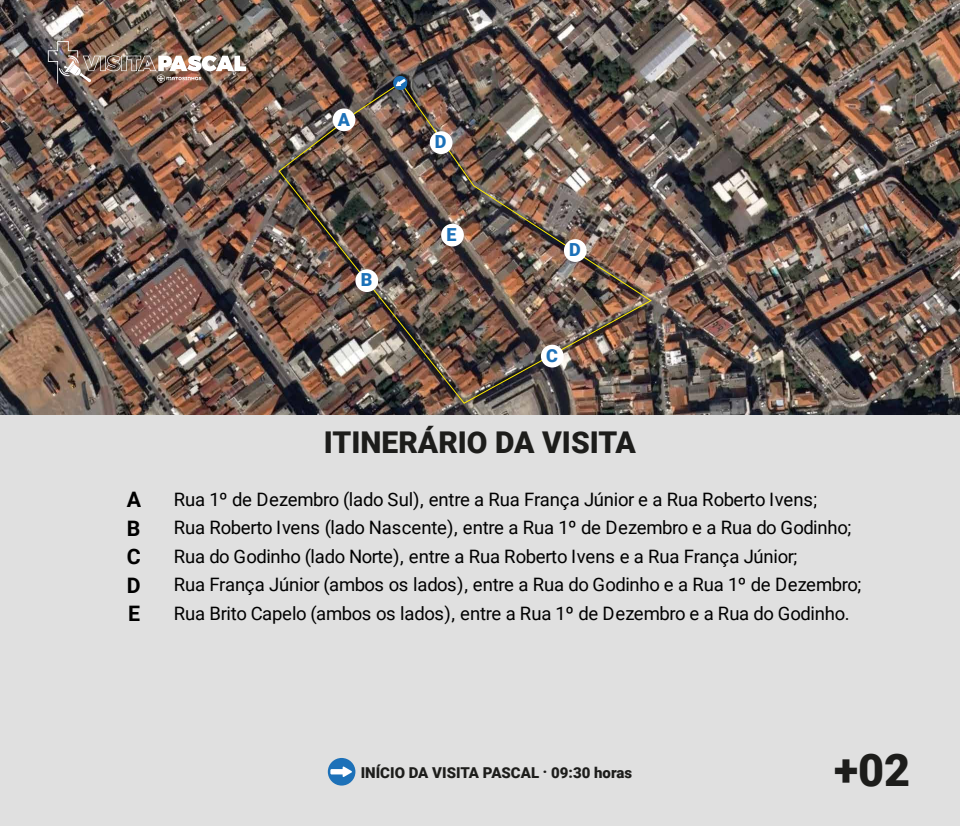
<style>
.page{position:relative;width:960px;height:826px;background:#fff}
.page>*{position:absolute;margin:0;border:0;box-sizing:border-box;transform-origin:0 0}
.t1{font:900 45px "Roboto";color:#1d1d1b}
.t2{font:900 30px "Roboto";color:#1d1d1b}
.t3{font:700 21.3px "Roboto";color:#000}
.t4{font:18.5px "Roboto";letter-spacing:-.015em;color:#000}
.t5{font:900 18px "Roboto";color:#1d71b8}
.t6{font:900 15px "Roboto";color:#1d1d1b}
</style>
<div class="page">
<div style="left:0;top:398px;width:960px;height:428px;background:#e0e0e0"></div>
<img style="left:0;top:0;width:960px;height:414px">
<img style="left:48px;top:41px;width:198px;height:43px">
<div style="left:328px;top:758px;width:27px;height:27px;background:#1d71b8;border-radius:50%"></div>
<svg style="left:330px;top:766px;width:22px;height:11px"></svg>
<img style="left:278px;top:81px;width:374px;height:323px">
<div style="left:333px;top:108px;width:22px;height:23px;background:#fff;border-radius:50%"></div>
<div style="left:355px;top:269px;width:23px;height:23px;background:#fff;border-radius:50%"></div>
<div style="left:430px;top:131px;width:23px;height:23px;background:#fff;border-radius:50%"></div>
<div style="left:541px;top:345px;width:23px;height:22px;background:#fff;border-radius:50%"></div>
<div style="left:564px;top:239px;width:23px;height:23px;background:#fff;border-radius:50%"></div>
<svg style="left:392px;top:75px;width:16px;height:16px"></svg>
<p class="t5" style="left:338px;top:107px;width:14px">A</p>
<p class="t5" style="left:361px;top:267px;width:13px">B</p>
<p class="t5" style="left:435px;top:129px;width:13px">D</p>
<p class="t5" style="left:446px;top:222px;width:12px">E</p>
<p class="t5" style="left:569px;top:237px;width:13px">D</p>
<p class="t5" style="left:546px;top:343px;width:13px">C</p>
<h2 class="t2" style="left:324px;top:421px;width:314px">ITINERÁRIO DA VISITA</h2>
<p class="t3" style="left:127px;top:484px;width:16px">A</p>
<p class="t4" style="left:174px;top:486px;width:645px">Rua 1º de Dezembro (lado Sul), entre a Rua França Júnior e a Rua Roberto Ivens;</p>
<p class="t3" style="left:127px;top:513px;width:15px">B</p>
<p class="t4" style="left:174px;top:514px;width:679px">Rua Roberto Ivens (lado Nascente), entre a Rua 1º de Dezembro e a Rua do Godinho;</p>
<p class="t3" style="left:127px;top:541px;width:15px">C</p>
<p class="t4" style="left:174px;top:543px;width:625px">Rua do Godinho (lado Norte), entre a Rua Roberto Ivens e a Rua França Júnior;</p>
<p class="t3" style="left:127px;top:570px;width:15px">D</p>
<p class="t4" style="left:174px;top:571px;width:689px">Rua França Júnior (ambos os lados), entre a Rua do Godinho e a Rua 1º de Dezembro;</p>
<p class="t3" style="left:128px;top:598px;width:14px">E</p>
<p class="t4" style="left:174px;top:600px;width:677px">Rua Brito Capelo (ambos os lados), entre a Rua 1º de Dezembro e a Rua do Godinho.</p>
<p class="t6" style="left:361px;top:761px;width:273px">INÍCIO DA VISITA PASCAL . 09:30 horas</p>
<h1 class="t1" style="left:834px;top:738px;width:78px">+02</h1>
</div>
